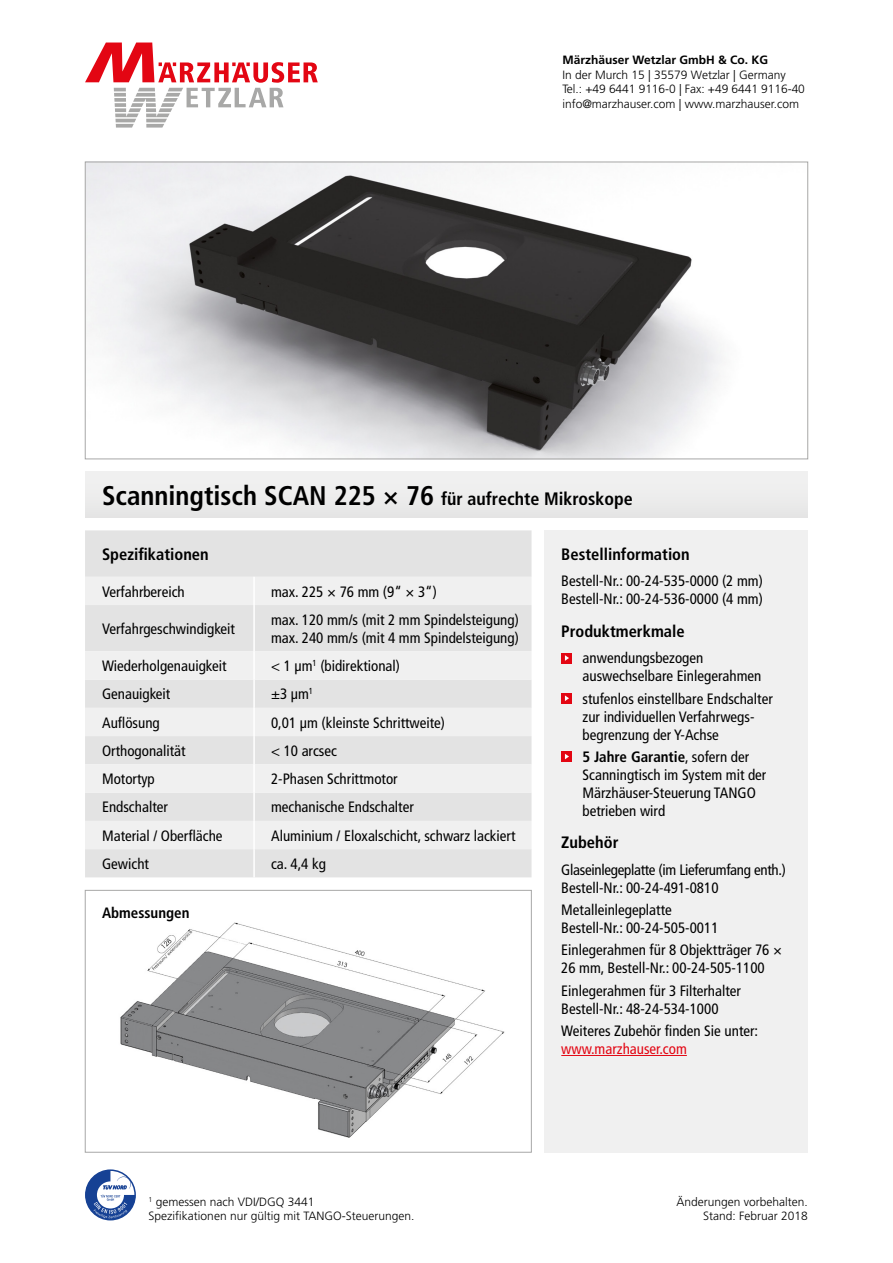
<style>
.page{position:relative;width:893px;height:1263px;background:#fff}
.page>*{position:absolute;margin:0;border:0;box-sizing:border-box;transform-origin:0 0}
.t1{font:700 condensed 27px "Frutiger LT Std";color:#000}
.t2{font:700 condensed 16.5px "Frutiger LT Std";color:#000}
.t3{font:condensed 15px/18px "Frutiger LT Std";color:#000}
.t4{font:condensed 15px/18px "Frutiger LT Std";letter-spacing:-.02em;color:#000}
.t5{font:condensed 15px "Frutiger LT Std";color:#e30613}
.t6{font:700 condensed 15px "Frutiger LT Std";color:#000}
.t7{font:300 12px/14.4px "Frutiger LT Std";color:#000}
.t8{font:700 12px "Frutiger LT Std";color:#000}
.s1{font-size:18px}
.s2{font-weight:700}
</style>
<div class="page">
<svg style="left:86px;top:1170px;width:49px;height:50px"></svg>
<svg style="left:85px;top:43px;width:233px;height:85px"></svg>
<img style="left:120px;top:922px;width:385px;height:216px">
<div style="left:85px;top:890px;width:446px;height:262px;border:1px solid #a8a8a7"></div>
<div style="left:544px;top:530px;width:264px;height:622px;background:#f0f0f0"></div>
<div style="left:85px;top:472px;width:723px;height:46px;background:#ededed"></div>
<hr style="left:561px;top:1055px;width:126px;height:1px;background:#e30613">
<div style="left:561px;top:653px;width:11px;height:10px;background:#e30613"></div>
<svg style="left:565px;top:655px;width:4px;height:6px"></svg>
<div style="left:561px;top:693px;width:11px;height:11px;background:#e30613"></div>
<svg style="left:565px;top:695px;width:4px;height:6px"></svg>
<div style="left:561px;top:751px;width:11px;height:11px;background:#e30613"></div>
<svg style="left:565px;top:754px;width:4px;height:5px"></svg>
<div style="left:85px;top:530px;width:446px;height:347px;background:#e3e3e3"></div>
<svg style="left:85px;top:577px;width:446px;height:272px;fill:#f0f0f0"></svg>
<hr style="left:253px;top:577px;width:2px;height:28px;background:#fff">
<hr style="left:253px;top:605px;width:2px;height:46px;background:#fff">
<hr style="left:253px;top:651px;width:2px;height:28px;background:#fff">
<hr style="left:253px;top:679px;width:2px;height:29px;background:#fff">
<hr style="left:253px;top:708px;width:2px;height:28px;background:#fff">
<hr style="left:253px;top:736px;width:2px;height:28px;background:#fff">
<hr style="left:253px;top:764px;width:2px;height:29px;background:#fff">
<hr style="left:253px;top:793px;width:2px;height:28px;background:#fff">
<hr style="left:253px;top:821px;width:2px;height:28px;background:#fff">
<hr style="left:253px;top:849px;width:2px;height:28px;background:#fff">
<img style="left:87px;top:164px;width:635px;height:293px">
<p class="t8" style="left:562px;top:53px;width:207px">Märzhäuser Wetzlar GmbH &amp; Co. KG</p>
<p class="t7" style="left:562px;top:68px;width:244px">In der Murch 15 | 35579 Wetzlar | Germany<br>Tel.: +49 6441 9116-0 | Fax: +49 6441 9116-40 info@marzhauser.com | www.marzhauser.com</p>
<h1 class="t1" style="left:102px;top:479px;width:532px">Scanningtisch SCAN 225 × 76 <span class="s1">für aufrechte Mikroskope</span></h1>
<p class="t2" style="left:102px;top:544px;width:108px">Spezifikationen</p>
<p class="t3" style="left:102px;top:582px;width:84px">Verfahrbereich</p>
<p class="t3" style="left:271px;top:582px;width:167px">max. 225 × 76 mm (9“ × 3“)</p>
<p class="t3" style="left:102px;top:620px;width:135px">Verfahrgeschwindigkeit</p>
<p class="t3" style="left:271px;top:611px;width:249px">max. 120 mm/s (mit 2 mm Spindelsteigung) max. 240 mm/s (mit 4 mm Spindelsteigung)</p>
<p class="t3" style="left:102px;top:657px;width:126px">Wiederholgenauigkeit</p>
<p class="t3" style="left:271px;top:657px;width:130px">&lt; 1 µm<sup>1</sup> (bidirektional)</p>
<p class="t3" style="left:102px;top:685px;width:70px">Genauigkeit</p>
<p class="t3" style="left:271px;top:685px;width:44px">±3 μm<sup>1</sup></p>
<p class="t3" style="left:102px;top:713px;width:59px">Auflösung</p>
<p class="t3" style="left:271px;top:713px;width:176px">0,01 µm (kleinste Schrittweite)</p>
<p class="t3" style="left:102px;top:742px;width:85px">Orthogonalität</p>
<p class="t3" style="left:271px;top:742px;width:67px">&lt; 10 arcsec</p>
<p class="t3" style="left:102px;top:770px;width:54px">Motortyp</p>
<p class="t3" style="left:271px;top:770px;width:128px">2-Phasen Schrittmotor</p>
<p class="t3" style="left:102px;top:798px;width:67px">Endschalter</p>
<p class="t3" style="left:271px;top:798px;width:144px">mechanische Endschalter</p>
<p class="t3" style="left:102px;top:826px;width:122px">Material / Oberfläche</p>
<p class="t3" style="left:271px;top:826px;width:246px">Aluminium / Eloxalschicht, schwarz lackiert</p>
<p class="t3" style="left:102px;top:855px;width:48px">Gewicht</p>
<p class="t3" style="left:271px;top:855px;width:56px">ca. 4,4 kg</p>
<p class="t2" style="left:561px;top:544px;width:130px">Bestellinformation</p>
<p class="t3" style="left:561px;top:572px;width:203px">Bestell-Nr.: 00-24-535-0000 (2 mm)<br>Bestell-Nr.: 00-24-536-0000 (4 mm)</p>
<p class="t2" style="left:561px;top:621px;width:125px">Produktmerkmale</p>
<p class="t3" style="left:583px;top:649px;width:180px">anwendungsbezogen auswechselbare Einlegerahmen</p>
<p class="t3" style="left:583px;top:689px;width:192px">stufenlos einstellbare Endschalter zur individuellen Verfahrwegs&shy;begrenzung der Y-Achse</p>
<p class="t3" style="left:583px;top:748px;width:185px"><span class="s2">5 Jahre Garantie</span>, sofern der<br>Scanningtisch im System mit der<br>Märzhäuser-Steuerung TANGO betrieben wird</p>
<p class="t2" style="left:561px;top:833px;width:59px">Zubehör</p>
<p class="t4" style="left:561px;top:861px;width:226px">Glaseinlegeplatte (im Lieferumfang enth.)<br>Bestell-Nr.: 00-24-491-0810</p>
<p class="t3" style="left:561px;top:901px;width:159px">Metalleinlegeplatte<br>Bestell-Nr.: 00-24-505-0011</p>
<p class="t3" style="left:561px;top:941px;width:222px">Einlegerahmen für 8 Objektträger 76 ×<br>26 mm, Bestell-Nr.: 00-24-505-1100</p>
<p class="t3" style="left:561px;top:981px;width:181px">Einlegerahmen für 3 Filterhalter<br>Bestell-Nr.: 48-24-534-1000</p>
<p class="t3" style="left:561px;top:1022px;width:198px">Weiteres Zubehör finden Sie unter:</p>
<p class="t5" style="left:561px;top:1040px;width:127px">www.marzhauser.com</p>
<p class="t6" style="left:102px;top:904px;width:89px">Abmessungen</p>
<p class="t7" style="left:149px;top:1195px;width:267px"><sup>1</sup> gemessen nach VDI/DGQ 3441<br>Spezifikationen nur gültig mit TANGO-Steuerungen.</p>
<p class="t7" style="left:676px;top:1195px;width:133px;text-align:right">Änderungen vorbehalten.<br>Stand: Februar 2018</p>
</div>
